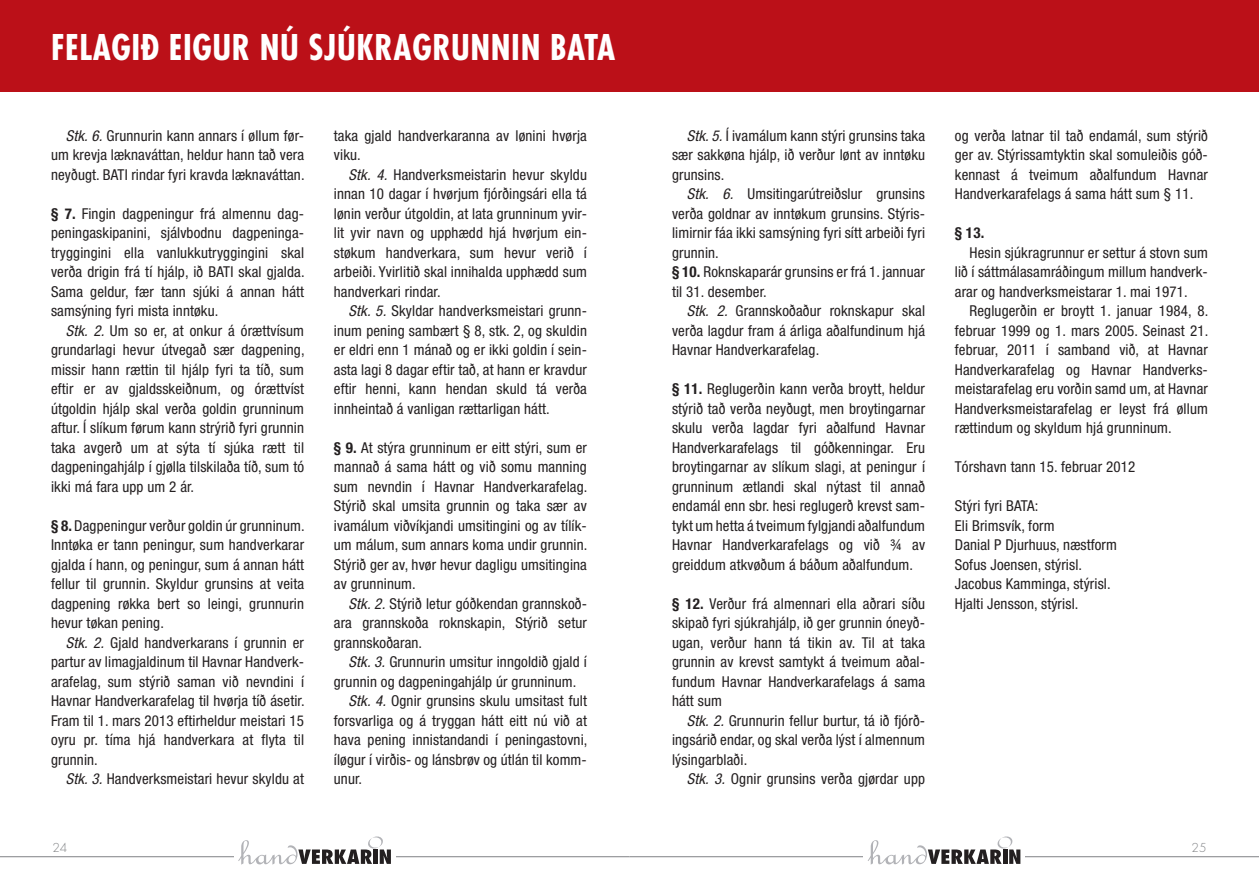
<style>
.page{position:relative;width:1259px;height:893px;background:#fff}
.page>*{position:absolute;margin:0;border:0;box-sizing:border-box;transform-origin:0 0}
.t1{font:700 condensed 34.5px "Futura";letter-spacing:.015em;color:#fff}
.t2{font:condensed 15px/19.5px "Helvetica Neue";letter-spacing:.01em;color:#231f20;text-align:justify}
.t3{font:700 condensed 15px "Helvetica Neue";color:#231f20}
.t4{font:300 12px "Futura";color:#808285}
.s1{font-style:italic}
.s2{font-weight:700}
</style>
<div class="page">
<hr style="left:629px;top:856px;width:630px;height:1px;background:#808285">
<div style="left:863px;top:827px;width:162px;height:42px;background:#fff"></div>
<svg style="left:868px;top:836px;width:152px;height:29px"></svg>
<hr style="left:0;top:856px;width:629px;height:1px;background:#808285">
<div style="left:234px;top:827px;width:161px;height:42px;background:#fff"></div>
<svg style="left:238px;top:836px;width:153px;height:29px"></svg>
<div style="left:0;top:0;width:1259px;height:92px;background:#bb1018"></div>
<h1 class="t1" style="left:51px;top:25px;width:31px">FELAG</h1>
<h1 class="t1" style="left:132px;top:25px;width:225px">IÐ EIGUR NÚ SJÚKRAGR</h1>
<h1 class="t1" style="left:451px;top:25px;width:166px">UNN IN BATA</h1>
<p class="t2" style="left:51px;top:126px;width:255px;text-indent:15px"><span class="s1">Stk. 6.</span> Grunnurin kann annars í øllum før&shy;um krevja læknaváttan, heldur hann tað vera neyðugt. BATI rindar fyri kravda læknaváttan.</p>
<p class="t2" style="left:51px;top:204px;width:255px"><span class="s2">§ 7.</span> Fingin dagpeningur frá almennu dag&shy;peningaskipanini, sjálvbodnu dagpeninga&shy;tryggingini ella vanlukkutryggingini skal verða drigin frá tí hjálp, ið BATI skal gjalda.<br>Sama geldur, fær tann sjúki á annan hátt samsýning fyri mista inntøku.</p>
<p class="t2" style="left:51px;top:321px;width:255px;text-indent:15px"><span class="s1">Stk. 2.</span> Um so er, at onkur á órættvísum grundarlagi hevur útvegað sær dagpening, missir hann rættin til hjálp fyri ta tíð, sum eftir er av gjaldsskeiðnum, og órættvíst útgoldin hjálp skal verða goldin grunninum aftur. Í slíkum førum kann strýrið fyri grunnin taka avgerð um at sýta tí sjúka rætt til dagpeningahjálp í gjølla tilskilaða tíð, sum tó ikki má fara upp um 2 ár.</p>
<p class="t2" style="left:51px;top:516px;width:255px"><span class="s2">§ 8.</span> Dagpeningur verður goldin úr grunninum.<br>Inntøka er tann peningur, sum handverkarar gjalda í hann, og peningur, sum á annan hátt fellur til grunnin. Skyldur grunsins at veita dagpening røkka bert so leingi, grunnurin hevur tøkan pening.</p>
<p class="t2" style="left:51px;top:633px;width:255px;text-indent:15px"><span class="s1">Stk. 2.</span> Gjald handverkarans í grunnin er partur av limagjaldinum til Havnar Handverk&shy;arafelag, sum stýrið saman við nevndini í Havnar Handverkarafelag til hvørja tíð ásetir.<br>Fram til 1. mars 2013 eftirheldur meistari 15 oyru pr. tíma hjá handverkara at flyta til grunnin.</p>
<p class="t2" style="left:66px;top:769px;width:240px"><span class="s1">Stk. 3.</span> Handverksmeistari hevur skyldu at</p>
<p class="t2" style="left:334px;top:126px;width:254px">taka gjald handverkaranna av lønini hvørja viku.</p>
<p class="t2" style="left:334px;top:165px;width:255px;text-indent:15px"><span class="s1">Stk. 4.</span> Handverksmeistarin hevur skyldu innan 10 dagar í hvørjum fjórðingsári ella tá lønin verður útgoldin, at lata grunninum yvir&shy;lit yvir navn og upphædd hjá hvørjum ein&shy;støkum handverkara, sum hevur verið í arbeiði. Yvirlitið skal innihalda upphædd sum handverkari rindar.</p>
<p class="t2" style="left:334px;top:301px;width:255px;text-indent:15px"><span class="s1">Stk. 5.</span> Skyldar handverksmeistari grunn&shy;inum pening sambært § 8, stk. 2, og skuldin er eldri enn 1 mánað og er ikki goldin í sein&shy;asta lagi 8 dagar eftir tað, at hann er kravdur eftir henni, kann hendan skuld tá verða innheintað á vanligan rættarligan hátt.</p>
<p class="t2" style="left:334px;top:438px;width:255px"><span class="s2">§ 9.</span> At stýra grunninum er eitt stýri, sum er mannað á sama hátt og við somu manning sum nevndin í Havnar Handverkarafelag.<br>Stýrið skal umsita grunnin og taka sær av ivamálum viðvíkjandi umsitingini og av tílík&shy;um málum, sum annars koma undir grunnin.<br>Stýrið ger av, hvør hevur dagligu umsitingina av grunninum.</p>
<p class="t2" style="left:334px;top:594px;width:255px;text-indent:15px"><span class="s1">Stk. 2.</span> Stýrið letur góðkendan grannskoð&shy;ara grannskoða roknskapin, Stýrið setur grannskoðaran.</p>
<p class="t2" style="left:348px;top:652px;width:240px"><span class="s1">Stk. 3.</span> Grunnurin umsitur inngoldið gjald í</p>
<p class="t2" style="left:334px;top:672px;width:244px">grunnin og dagpeningahjálp úr grunninum.</p>
<p class="t2" style="left:348px;top:691px;width:240px"><span class="s1">Stk. 4.</span> Ognir grunsins skulu umsitast fult</p>
<p class="t2" style="left:334px;top:711px;width:254px">forsvarliga og á tryggan hátt eitt nú við at</p>
<p class="t2" style="left:334px;top:730px;width:255px">hava pening innistandandi í peningastovni,</p>
<p class="t2" style="left:334px;top:750px;width:254px">íløgur í virðis- og lánsbrøv og útlán til komm-</p>
<p class="t2" style="left:334px;top:769px;width:30px">unur.</p>
<p class="t2" style="left:672px;top:126px;width:255px;text-indent:15px"><span class="s1">Stk. 5.</span> Í ivamálum kann stýri grunsins taka sær sakkøna hjálp, ið verður lønt av inntøku grunsins.</p>
<p class="t2" style="left:672px;top:184px;width:254px;text-align:left;text-indent:15px"><span class="s1">Stk. 6.</span> Umsitingarútreiðslur grunsins verða goldnar av inntøkum grunsins. Stýris&shy;limirnir fáa ikki samsýning fyri sítt arbeiði fyri grunnin.<br><span class="s2">§ 10.</span> Roknskaparár grunsins er frá 1. jannuar til 31. desember.</p>
<p class="t2" style="left:672px;top:301px;width:255px;text-indent:15px"><span class="s1">Stk. 2.</span> Grannskoðaður roknskapur skal verða lagdur fram á árliga aðalfundinum hjá Havnar Handverkarafelag.</p>
<p class="t2" style="left:672px;top:379px;width:255px"><span class="s2">§ 11.</span> Reglugerðin kann verða broytt, heldur stýrið tað verða neyðugt, men broytingarnar skulu verða lagdar fyri aðalfund Havnar Handverkarafelags til góðkenningar. Eru broytingarnar av slíkum slagi, at peningur í grunninum ætlandi skal nýtast til annað endamál enn sbr. hesi reglugerð krevst sam&shy;tykt um hetta á tveimum fylgjandi aðalfundum Havnar Handverkarafelags og við ¾ av greiddum atkvøðum á báðum aðalfundum.</p>
<p class="t2" style="left:672px;top:594px;width:255px"><span class="s2">§ 12.</span> Verður frá almennari ella aðrari síðu skipað fyri sjúkrahjálp, ið ger grunnin óneyð&shy;ugan, verður hann tá tikin av. Til at taka grunnin av krevst samtykt á tveimum aðal&shy;fundum Havnar Handverkarafelags á sama hátt sum</p>
<p class="t2" style="left:672px;top:711px;width:255px;text-indent:15px"><span class="s1">Stk. 2.</span> Grunnurin fellur burtur, tá ið fjórð&shy;ingsárið endar, og skal verða lýst í almennum lýsingarblaði.</p>
<p class="t2" style="left:686px;top:769px;width:240px"><span class="s1">Stk. 3.</span> Ognir grunsins verða gjørdar upp</p>
<p class="t2" style="left:955px;top:126px;width:254px">og verða latnar til tað endamál, sum stýrið ger av. Stýrissamtyktin skal somuleiðis góð&shy;kennast á tveimum aðalfundum Havnar Handverkarafelags á sama hátt sum § 11.</p>
<p class="t3" style="left:955px;top:224px;width:31px">§ 13.</p>
<p class="t2" style="left:955px;top:243px;width:255px;text-indent:15px">Hesin sjúkragrunnur er settur á stovn sum lið í sáttmálasamráðingum millum handverk&shy;arar og handverksmeistarar 1. mai 1971.</p>
<p class="t2" style="left:955px;top:301px;width:255px;text-indent:15px">Reglugerðin er broytt 1. januar 1984, 8. februar 1999 og 1. mars 2005. Seinast 21. februar, 2011 í samband við, at Havnar Handverkarafelag og Havnar Handverks&shy;meistarafelag eru vorðin samd um, at Havnar Handverksmeistarafelag er leyst frá øllum rættindum og skyldum hjá grunninum.</p>
<p class="t2" style="left:955px;top:457px;width:182px">Tórshavn tann 15. februar 2012</p>
<p class="t2" style="left:955px;top:496px;width:164px;text-align:left">Stýri fyri BATA:<br>Eli Brimsvík, form<br>Danial P Djurhuus, næstform<br>Sofus Joensen, stýrisl.<br>Jacobus Kamminga, stýrisl.<br>Hjalti Jensson, stýrisl.</p>
<p class="t4" style="left:53px;top:839px;width:16px">24</p>
<p class="t4" style="left:1191px;top:839px;width:16px">25</p>
</div>
